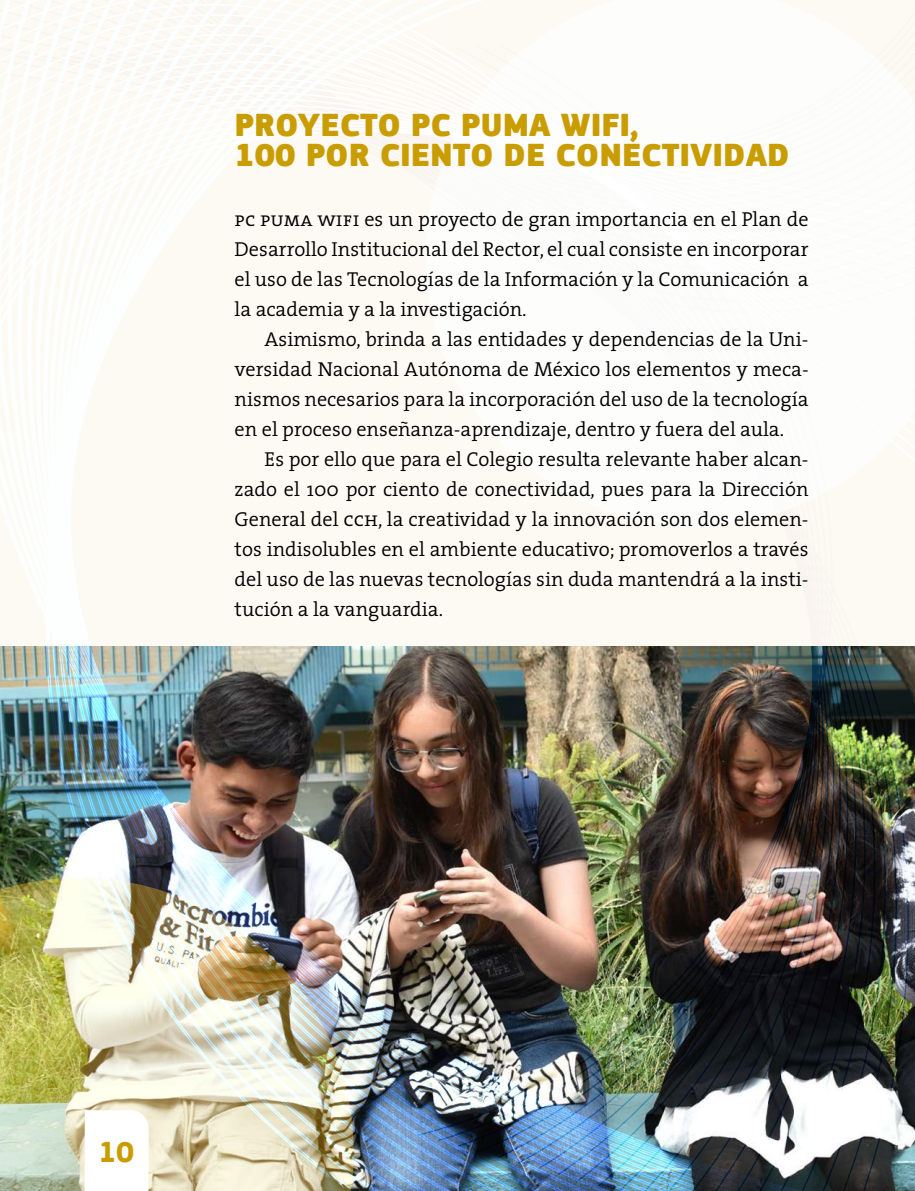
<style>
.page{position:relative;width:915px;height:1191px;background:#fff}
.page>*{position:absolute;margin:0;border:0;box-sizing:border-box;transform-origin:0 0}
.t1{font:900 33px/30px "PF Square Sans Pro";color:#c99d00}
.t2{font:700 30px "PF Square Sans Pro";color:#c99d00}
.t3{font:300 20.25px/30px "The Serif";color:#000;text-align:justify}
.s1{font-family:"The Serif Semi Light Caps";font-weight:400}
</style>
<div class="page">
<img style="left:0;top:0;width:914px;height:1191px">
<svg style="left:425px;top:0;width:489px;height:526px"></svg>
<svg style="left:85px;top:1110px;width:63px;height:81px"></svg>
<h1 class="t1" style="left:234px;top:112px;width:556px">PROYECTO PC PUMA WIFI,<br>100 POR CIENTO DE CONECTIVIDAD</h1>
<p class="t3" style="left:234px;top:204px;width:575px"><span class="s1">pc puma wifi</span> es un proyecto de gran importancia en el Plan de Desarrollo Institucional del Rector, el cual consiste en incorporar el uso de las Tecnologías de la Información y la Comunicación a la academia y a la investigación.</p>
<p class="t3" style="left:234px;top:324px;width:575px;text-indent:30px">Asimismo, brinda a las entidades y dependencias de la Uni&shy;versidad Nacional Autónoma de México los elementos y meca&shy;nismos necesarios para la incorporación del uso de la tecnología en el proceso enseñanza-aprendizaje, dentro y fuera del aula.</p>
<p class="t3" style="left:234px;top:444px;width:575px;text-indent:30px">Es por ello que para el Colegio resulta relevante haber alcan&shy;zado el 100 por ciento de conectividad, pues para la Dirección General del <span class="s1">cch</span>, la creatividad y la innovación son dos elemen&shy;tos indisolubles en el ambiente educativo; promoverlos a través del uso de las nuevas tecnologías sin duda mantendrá a la insti&shy;tución a la vanguardia.</p>
<h2 class="t2" style="left:98px;top:1134px;width:37px">10</h2>
</div>
